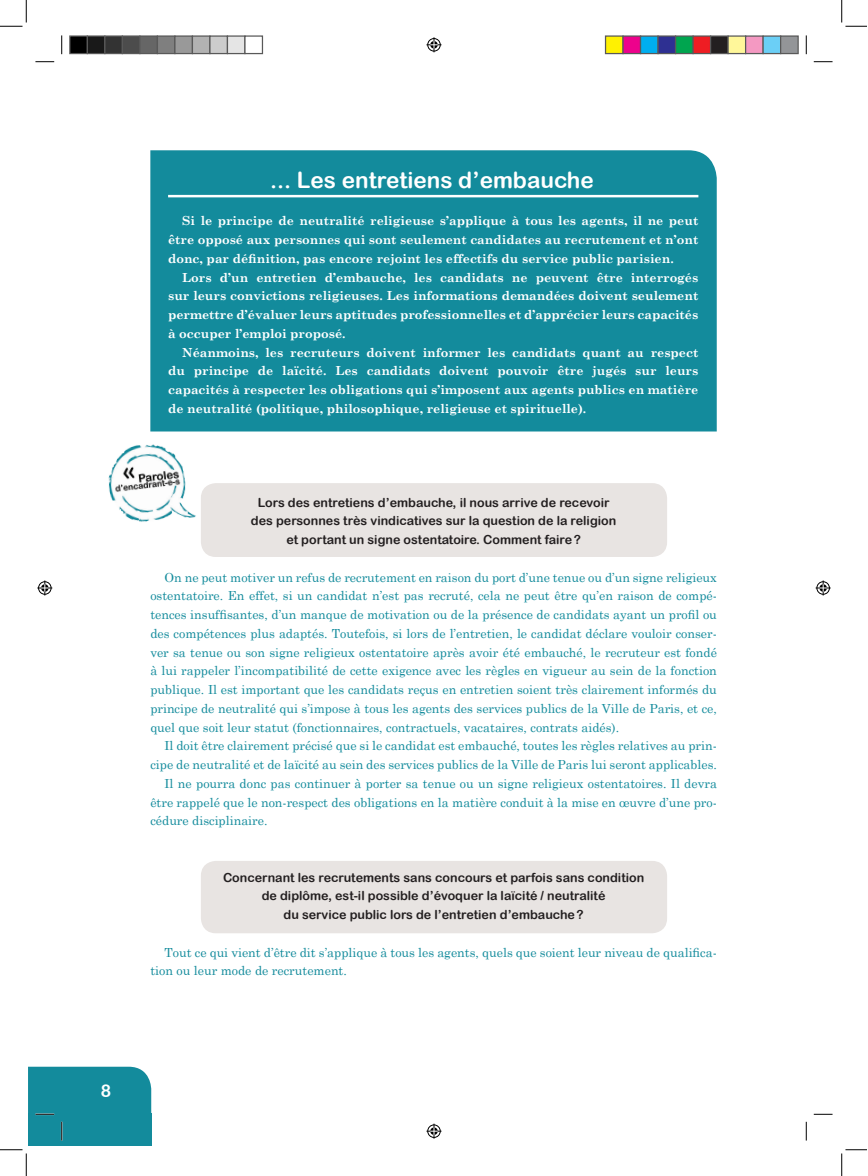
<style>
.page{position:relative;width:868px;height:1176px;background:#fff}
.page>*{position:absolute;margin:0;border:0;box-sizing:border-box;transform-origin:0 0}
.t1{font:22.5px "Arial Rounded MT Bold";color:#fff}
.t2{font:17.5px "Arial Rounded MT Bold";color:#fff}
.t3{font:12.5px/18.8px "Century Schoolbook";color:#138b9c;text-align:justify}
.t4{font:700 12.5px/18.8px "Century Schoolbook";color:#fff;text-align:justify}
.t5{font:12.5px/18.8px "Arial Rounded MT Bold";color:#231f20;text-align:center}
</style>
<div class="page">
<div style="left:28px;top:1113px;width:123px;height:33px;background:#138b9c"></div>
<div style="left:201px;top:861px;width:466px;height:72px;background:#e8e4e2;border-radius:15px"></div>
<div style="left:201px;top:483px;width:466px;height:74px;background:#e8e4e2;border-radius:15px"></div>
<div style="left:150px;top:150px;width:566px;height:281px;background:#138b9c"></div>
<hr style="left:168px;top:195px;width:530px;height:2px;background:#fff">
<img style="left:108px;top:444px;width:88px;height:78px">
<svg style="left:35px;top:61px;width:19px;height:1px"></svg>
<svg style="left:813px;top:61px;width:19px;height:1px"></svg>
<div style="left:28px;top:1066px;width:123px;height:49px;background:#138b9c"></div>
<svg style="left:813px;top:1113px;width:19px;height:2px"></svg>
<svg style="left:61px;top:35px;width:1px;height:19px"></svg>
<svg style="left:61px;top:1122px;width:1px;height:18px"></svg>
<svg style="left:805px;top:35px;width:2px;height:19px"></svg>
<svg style="left:805px;top:1122px;width:2px;height:18px"></svg>
<svg style="left:0;top:1px;width:27px;height:26px"></svg>
<svg style="left:0;top:1149px;width:27px;height:27px"></svg>
<svg style="left:841px;top:1px;width:25px;height:26px"></svg>
<svg style="left:841px;top:1149px;width:25px;height:27px"></svg>
<svg style="left:426px;top:37px;width:15px;height:15px"></svg>
<svg style="left:426px;top:1123px;width:15px;height:15px"></svg>
<svg style="left:37px;top:580px;width:15px;height:15px"></svg>
<svg style="left:815px;top:580px;width:15px;height:15px"></svg>
<div style="left:70px;top:36px;width:17px;height:18px;background:#000"></div>
<div style="left:69px;top:35px;width:19px;height:19px;border:1px solid #595959"></div>
<div style="left:87px;top:36px;width:18px;height:18px;background:#191919"></div>
<div style="left:87px;top:35px;width:18px;height:19px;border:1px solid #595959"></div>
<div style="left:105px;top:36px;width:17px;height:18px;background:#333"></div>
<div style="left:104px;top:35px;width:19px;height:19px;border:1px solid #595959"></div>
<div style="left:122px;top:36px;width:18px;height:18px;background:#4c4c4c"></div>
<div style="left:122px;top:35px;width:18px;height:19px;border:1px solid #595959"></div>
<div style="left:140px;top:36px;width:17px;height:18px;background:#666"></div>
<div style="left:139px;top:35px;width:19px;height:19px;border:1px solid #595959"></div>
<div style="left:157px;top:36px;width:18px;height:18px;background:#7f7f7f"></div>
<div style="left:157px;top:35px;width:18px;height:19px;border:1px solid #595959"></div>
<div style="left:175px;top:36px;width:17px;height:18px;background:#999"></div>
<div style="left:174px;top:35px;width:19px;height:19px;border:1px solid #595959"></div>
<div style="left:192px;top:36px;width:18px;height:18px;background:#b2b2b2"></div>
<div style="left:192px;top:35px;width:18px;height:19px;border:1px solid #595959"></div>
<div style="left:210px;top:36px;width:17px;height:18px;background:#ccc"></div>
<div style="left:209px;top:35px;width:19px;height:19px;border:1px solid #595959"></div>
<div style="left:227px;top:36px;width:18px;height:18px;background:#e5e5e5"></div>
<div style="left:227px;top:35px;width:18px;height:19px;border:1px solid #595959"></div>
<div style="left:244px;top:35px;width:19px;height:19px;border:1px solid #595959"></div>
<div style="left:605px;top:36px;width:18px;height:18px;background:#fff101"></div>
<div style="left:605px;top:35px;width:18px;height:19px;border:1px solid #595959"></div>
<div style="left:623px;top:36px;width:17px;height:18px;background:#ed028c"></div>
<div style="left:622px;top:35px;width:19px;height:19px;border:1px solid #595959"></div>
<div style="left:640px;top:36px;width:18px;height:18px;background:#00aeef"></div>
<div style="left:640px;top:35px;width:18px;height:19px;border:1px solid #595959"></div>
<div style="left:658px;top:36px;width:17px;height:18px;background:#2e3092"></div>
<div style="left:657px;top:35px;width:19px;height:19px;border:1px solid #595959"></div>
<div style="left:675px;top:36px;width:18px;height:18px;background:#00a54f"></div>
<div style="left:675px;top:35px;width:18px;height:19px;border:1px solid #595959"></div>
<div style="left:693px;top:36px;width:17px;height:18px;background:#ee1d23"></div>
<div style="left:692px;top:35px;width:19px;height:19px;border:1px solid #595959"></div>
<div style="left:710px;top:36px;width:18px;height:18px;background:#231f20"></div>
<div style="left:710px;top:35px;width:18px;height:19px;border:1px solid #595959"></div>
<div style="left:728px;top:36px;width:17px;height:18px;background:#fff79a"></div>
<div style="left:727px;top:35px;width:19px;height:19px;border:1px solid #595959"></div>
<div style="left:745px;top:36px;width:18px;height:18px;background:#f499c2"></div>
<div style="left:745px;top:35px;width:18px;height:19px;border:1px solid #595959"></div>
<div style="left:763px;top:36px;width:17px;height:18px;background:#6bcff6"></div>
<div style="left:762px;top:35px;width:19px;height:19px;border:1px solid #595959"></div>
<div style="left:780px;top:36px;width:18px;height:18px;background:#939598"></div>
<div style="left:780px;top:35px;width:18px;height:19px;border:1px solid #595959"></div>
<h1 class="t1" style="left:270px;top:166px;width:325px">... Les entretiens d’embauche</h1>
<p class="t4" style="left:168px;top:211px;width:531px;text-indent:14px">Si le principe de neutralité religieuse s’applique à tous les agents, il ne peut être opposé aux personnes qui sont seulement candidates au recrutement et n’ont donc, par définition, pas encore rejoint les effectifs du service public parisien.</p>
<p class="t4" style="left:168px;top:267px;width:531px;text-indent:14px">Lors d’un entretien d’embauche, les candidats ne peuvent être interrogés sur leurs convictions religieuses. Les informations demandées doivent seulement permettre d’évaluer leurs aptitudes professionnelles et d’apprécier leurs capacités à occuper l’emploi proposé.</p>
<p class="t4" style="left:168px;top:342px;width:531px;text-indent:14px">Néanmoins, les recruteurs doivent informer les candidats quant au respect du principe de laïcité. Les candidats doivent pouvoir être jugés sur leurs capacités à respecter les obligations qui s’imposent aux agents publics en matière de neutralité (politique, philosophique, religieuse et spirituelle).</p>
<p class="t5" style="left:251px;top:493px;width:367px">Lors des entretiens d’embauche, il nous arrive de recevoir des personnes très vindicatives sur la question de la religion et portant un signe ostentatoire. Comment faire?</p>
<p class="t3" style="left:150px;top:567px;width:568px;text-indent:14px">On ne peut motiver un refus de recrutement en raison du port d’une tenue ou d’un signe religieux ostentatoire. En effet, si un candidat n’est pas recruté, cela ne peut être qu’en raison de compé&shy;tences insuffisantes, d’un manque de motivation ou de la présence de candidats ayant un profil ou des compétences plus adaptés. Toutefois, si lors de l’entretien, le candidat déclare vouloir conser&shy;ver sa tenue ou son signe religieux ostentatoire après avoir été embauché, le recruteur est fondé à lui rappeler l’incompatibilité de cette exigence avec les règles en vigueur au sein de la fonction publique. Il est important que les candidats reçus en entretien soient très clairement informés du principe de neutralité qui s’impose à tous les agents des services publics de la Ville de Paris, et ce, quel que soit leur statut (fonctionnaires, contractuels, vacataires, contrats aidés).</p>
<p class="t3" style="left:164px;top:736px;width:554px">Il doit être clairement précisé que si le candidat est embauché, toutes les règles relatives au prin-</p>
<p class="t3" style="left:150px;top:755px;width:568px">cipe de neutralité et de laïcité au sein des services publics de la Ville de Paris lui seront applicables.</p>
<p class="t3" style="left:164px;top:774px;width:554px">Il ne pourra donc pas continuer à porter sa tenue ou un signe religieux ostentatoires. Il devra</p>
<p class="t3" style="left:150px;top:792px;width:568px">être rappelé que le non-respect des obligations en la matière conduit à la mise en œuvre d’une pro-</p>
<p class="t3" style="left:150px;top:811px;width:119px">cédure disciplinaire.</p>
<p class="t5" style="left:223px;top:868px;width:423px">Concernant les recrutements sans concours et parfois sans condition de diplôme, est-il possible d’évoquer la laïcité / neutralité<br>du service public lors de l’entretien d’embauche?</p>
<p class="t3" style="left:150px;top:942px;width:568px;text-indent:14px">Tout ce qui vient d’être dit s’applique à tous les agents, quels que soient leur niveau de qualifica&shy;tion ou leur mode de recrutement.</p>
<h2 class="t2" style="left:101px;top:1081px;width:12px">8</h2>
</div>
